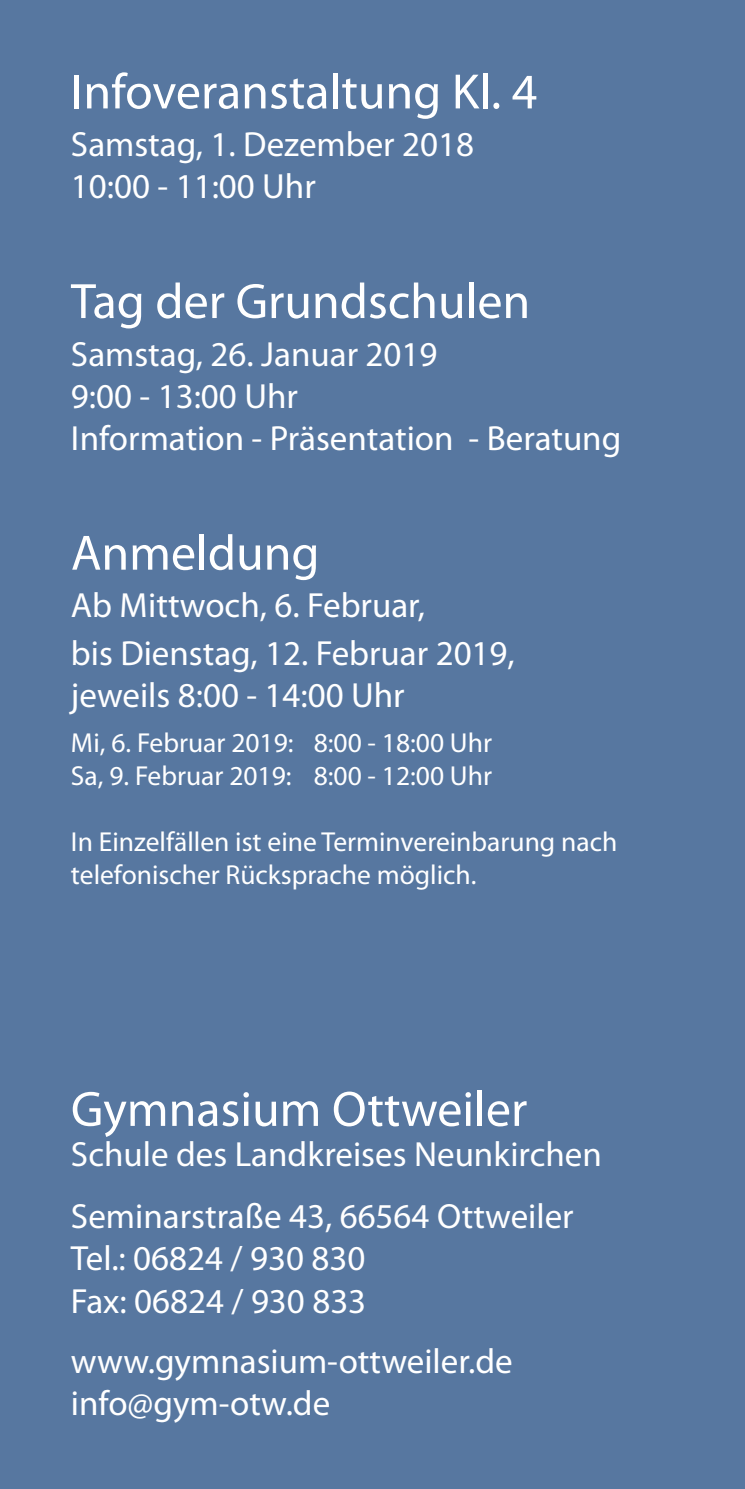
<style>
.page{position:relative;width:745px;height:1489px;background:#fff}
.page>*{position:absolute;margin:0;border:0;box-sizing:border-box;transform-origin:0 0}
.t1{font:50px "Myriad Pro";color:#fff}
.t2{font:35px/42px "Myriad Pro";color:#fff}
.t3{font:27.5px/33px "Myriad Pro";color:#fff}
</style>
<div class="page">
<div style="left:0;top:0;width:744px;height:1488px;background:#5777a0"></div>
<h1 class="t1" style="left:71px;top:61px;width:467px">Infoveranstaltung Kl. 4</h1>
<p class="t2" style="left:71px;top:123px;width:404px">Samstag, 1. Dezember 2018<br>10:00 - 11:00 Uhr</p>
<h1 class="t1" style="left:71px;top:270px;width:460px">Tag der Grundschulen</h1>
<p class="t2" style="left:71px;top:332px;width:551px">Samstag, 26. Januar 2019<br>9:00 - 13:00 Uhr<br>Information - Präsentation - Beratung</p>
<h1 class="t1" style="left:71px;top:522px;width:250px">Anmeldung</h1>
<p class="t2" style="left:71px;top:581px;width:445px;line-height:47.5px">Ab Mittwoch, 6. Februar,<br>bis Dienstag, 12. Februar 2019,</p>
<p class="t2" style="left:71px;top:673px;width:335px">jeweils 8:00 - 14:00 Uhr</p>
<p class="t3" style="left:71px;top:725px;width:422px">Mi, 6. Februar 2019: 8:00 - 18:00 Uhr<br>Sa, 9. Februar 2019: 8:00 - 12:00 Uhr</p>
<p class="t3" style="left:71px;top:824px;width:547px">In Einzelfällen ist eine Terminvereinbarung nach telefonischer Rücksprache möglich.</p>
<h1 class="t1" style="left:71px;top:1078px;width:457px">Gymnasium Ottweiler</h1>
<p class="t2" style="left:71px;top:1122px;width:532px;line-height:62.5px">Schule des Landkreises Neunkirchen<br>Seminarstraße 43, 66564 Ottweiler</p>
<p class="t2" style="left:71px;top:1237px;width:296px">Tel.: 06824 / 930 830<br>Fax: 06824 / 930 833</p>
<p class="t2" style="left:71px;top:1339px;width:443px">www.gymnasium-ottweiler.de info@gym-otw.de</p>
</div>
